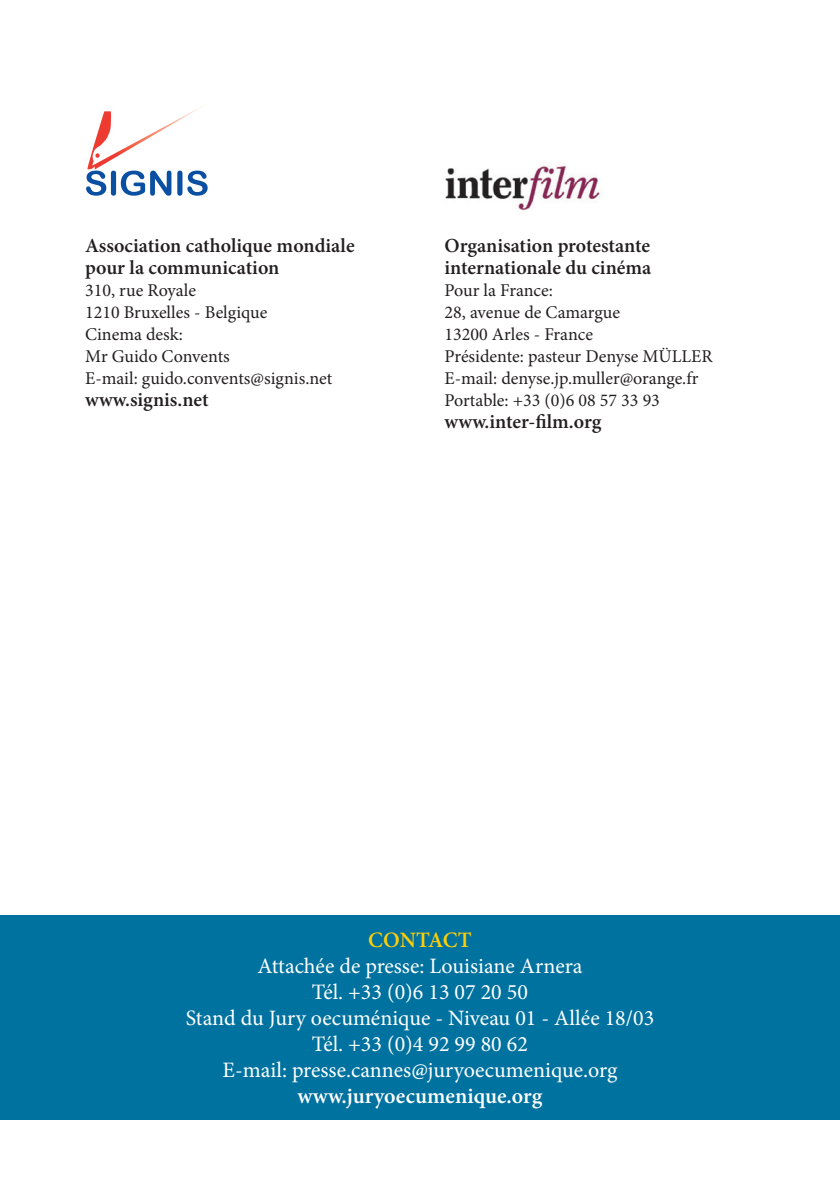
<style>
.page{position:relative;width:840px;height:1191px;background:#fff}
.page>*{position:absolute;margin:0;border:0;box-sizing:border-box;transform-origin:0 0}
.t1{font:22px "Minion Pro";color:#fff}
.t2{font:600 22px "Minion Pro";color:#fff}
.t3{font:600 22px "Minion Pro";letter-spacing:-.005em;color:#fece08}
.t4{font:600 20px/22px "Minion Pro";color:#231f20}
.t5{font:18px "Minion Pro";color:#231f20}
</style>
<div class="page">
<svg style="left:86px;top:107px;width:121px;height:89px"></svg>
<img style="left:445px;top:164px;width:155px;height:47px">
<div style="left:0;top:915px;width:839px;height:204px;background:#00729f"></div>
<p class="t4" style="left:85px;top:235px;width:271px">Association catholique mondiale pour la communication</p>
<p class="t5" style="left:85px;top:278px;width:112px">310, rue Royale</p>
<p class="t5" style="left:85px;top:300px;width:184px">1210 Bruxelles - Belgique</p>
<p class="t5" style="left:85px;top:322px;width:99px">Cinema desk:</p>
<p class="t5" style="left:85px;top:344px;width:146px">Mr Guido Convents</p>
<p class="t5" style="left:85px;top:366px;width:248px">E-mail: guido.convents@signis.net</p>
<p class="t4" style="left:85px;top:389px;width:125px">www.signis.net</p>
<p class="t4" style="left:444px;top:235px;width:207px">Organisation protestante</p>
<p class="t4" style="left:444px;top:257px;width:208px">internationale du cinéma</p>
<p class="t5" style="left:444px;top:278px;width:110px">Pour la France:</p>
<p class="t5" style="left:444px;top:300px;width:177px">28, avenue de Camargue</p>
<p class="t5" style="left:444px;top:322px;width:150px">13200 Arles - France</p>
<p class="t5" style="left:444px;top:344px;width:269px">Présidente: pasteur Denyse MÜLLER</p>
<p class="t5" style="left:444px;top:366px;width:255px">E-mail: denyse.jp.muller@orange.fr</p>
<p class="t5" style="left:444px;top:388px;width:217px">Portable: +33 (0)6 08 57 33 93</p>
<p class="t4" style="left:444px;top:411px;width:158px">www.inter-film.org</p>
<p class="t3" style="left:368px;top:924px;width:105px">CONTACT</p>
<p class="t1" style="left:257px;top:951px;width:326px">Attachée de presse: Louisiane Arnera</p>
<p class="t1" style="left:312px;top:977px;width:217px">Tél. +33 (0)6 13 07 20 50</p>
<p class="t1" style="left:186px;top:1003px;width:470px">Stand du Jury oecuménique - Niveau 01 - Allée 18/03</p>
<p class="t1" style="left:312px;top:1029px;width:217px">Tél. +33 (0)4 92 99 80 62</p>
<p class="t1" style="left:222px;top:1055px;width:396px">E-mail: presse.cannes@juryoecumenique.org</p>
<p class="t2" style="left:297px;top:1080px;width:246px">www.juryoecumenique.org</p>
</div>
